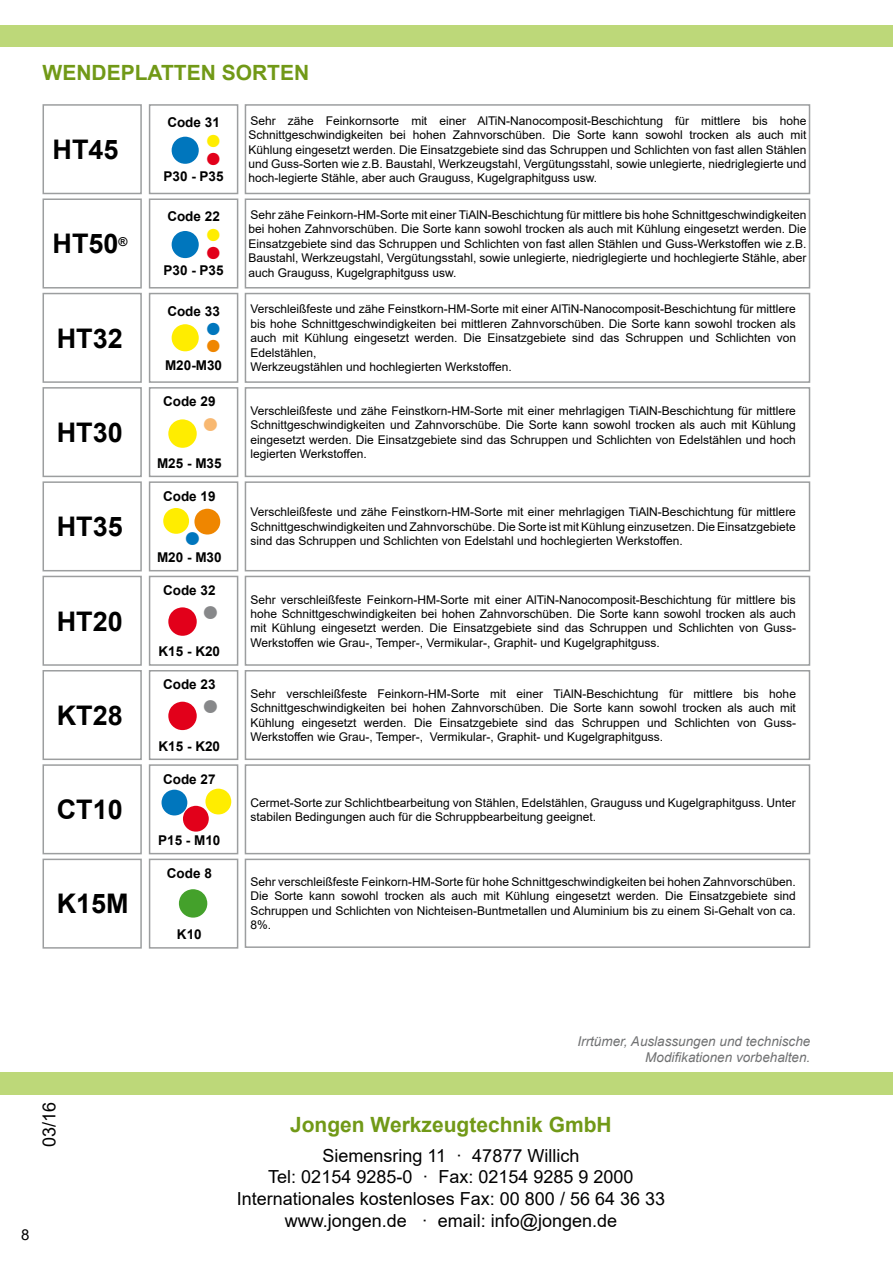
<style>
.page{position:relative;width:893px;height:1263px;background:#fff}
.page>*{position:absolute;margin:0;border:0;box-sizing:border-box;transform-origin:0 0}
.t1{font:66px "Arial";color:#e2001a}
.t2{font:66px "Arial";color:#ffed00}
.t3{font:63px "Arial";color:#0076bd}
.t4{font:63px "Arial";color:#ffed00}
.t5{font:60px "Arial";color:#ffed00}
.t6{font:60px "Arial";color:#0076bd}
.t7{font:28.5px "Arial";color:#e2001a}
.t8{font:28.5px "Arial";color:#ef8600}
.t9{font:700 27px "Arial";color:#000}
.t10{font:700 21px "Arial";color:#719917}
.t11{font:18px/21.6px "Arial";color:#000;text-align:center}
.t12{font:15px "Arial";color:#000}
.t13{font:700 13.5px "Arial";color:#000}
.t14{font:italic 13.5px/16.2px "Arial";color:#707172;text-align:right}
.t15{font:12px/14.4px "Arial";color:#000;text-align:justify}
.s1{color:#ef8600}
.s2{color:#e2001a}
.s3{color:#ffed00}
</style>
<div class="page">
<div style="left:0;top:26px;width:893px;height:21px;background:#bdd879"></div>
<div style="left:43px;top:104px;width:99px;height:90px;border:2px solid #9c9e9f"></div>
<div style="left:43px;top:198px;width:99px;height:91px;border:2px solid #9c9e9f"></div>
<div style="left:149px;top:104px;width:89px;height:90px;border:2px solid #9c9e9f"></div>
<div style="left:43px;top:387px;width:99px;height:90px;border:2px solid #9c9e9f"></div>
<div style="left:149px;top:387px;width:89px;height:90px;border:2px solid #9c9e9f"></div>
<div style="left:43px;top:293px;width:99px;height:90px;border:2px solid #9c9e9f"></div>
<div style="left:43px;top:481px;width:99px;height:90px;border:2px solid #9c9e9f"></div>
<div style="left:149px;top:481px;width:89px;height:90px;border:2px solid #9c9e9f"></div>
<div style="left:43px;top:764px;width:99px;height:90px;border:2px solid #9c9e9f"></div>
<div style="left:149px;top:764px;width:89px;height:90px;border:2px solid #9c9e9f"></div>
<div style="left:43px;top:670px;width:99px;height:90px;border:2px solid #9c9e9f"></div>
<div style="left:149px;top:670px;width:89px;height:90px;border:2px solid #9c9e9f"></div>
<div style="left:43px;top:576px;width:99px;height:90px;border:2px solid #9c9e9f"></div>
<div style="left:149px;top:576px;width:89px;height:90px;border:2px solid #9c9e9f"></div>
<div style="left:43px;top:859px;width:99px;height:90px;border:2px solid #9c9e9f"></div>
<div style="left:149px;top:859px;width:89px;height:90px;border:2px solid #9c9e9f"></div>
<div style="left:149px;top:198px;width:89px;height:91px;border:2px solid #9c9e9f"></div>
<div style="left:149px;top:293px;width:89px;height:90px;border:2px solid #9c9e9f"></div>
<div style="left:0;top:1072px;width:893px;height:23px;background:#bdd879"></div>
<div style="left:245px;top:198px;width:565px;height:91px;border:2px solid #9c9e9f"></div>
<div style="left:245px;top:104px;width:565px;height:90px;border:2px solid #9c9e9f"></div>
<div style="left:245px;top:387px;width:565px;height:90px;border:2px solid #9c9e9f"></div>
<div style="left:245px;top:293px;width:565px;height:90px;border:2px solid #9c9e9f"></div>
<div style="left:245px;top:481px;width:565px;height:90px;border:2px solid #9c9e9f"></div>
<div style="left:245px;top:764px;width:565px;height:90px;border:2px solid #9c9e9f"></div>
<div style="left:245px;top:670px;width:565px;height:90px;border:2px solid #9c9e9f"></div>
<div style="left:245px;top:576px;width:565px;height:90px;border:2px solid #9c9e9f"></div>
<div style="left:245px;top:859px;width:565px;height:89px;border:2px solid #9c9e9f"></div>
<h3 class="t10" style="left:43px;top:58px;width:268px">WENDEPLATTEN SORTEN</h3>
<h3 class="t9" style="left:53px;top:131px;width:68px">HT45</h3>
<h3 class="t9" style="left:53px;top:225px;width:77px">HT50<sup>®</sup></h3>
<h3 class="t9" style="left:57px;top:319px;width:68px">HT32</h3>
<h3 class="t9" style="left:57px;top:413px;width:68px">HT30</h3>
<h3 class="t9" style="left:57px;top:508px;width:68px">HT35</h3>
<h3 class="t9" style="left:57px;top:602px;width:68px">HT20</h3>
<h3 class="t9" style="left:57px;top:696px;width:68px">KT28</h3>
<h3 class="t9" style="left:57px;top:791px;width:68px">CT10</h3>
<h3 class="t9" style="left:57px;top:885px;width:74px">K15M</h3>
<p class="t13" style="left:167px;top:113px;width:54px">Code 31</p>
<h2 class="t3" style="left:166px;top:102px;width:57px">●<sup>●</sup></h2>
<h3 class="t7" style="left:205px;top:137px;width:19px">●</h3>
<p class="t13" style="left:164px;top:167px;width:62px">P30 - P35</p>
<p class="t13" style="left:167px;top:207px;width:54px">Code 22</p>
<h2 class="t3" style="left:166px;top:197px;width:57px">●<sup>●</sup></h2>
<h3 class="t7" style="left:205px;top:232px;width:19px">●</h3>
<p class="t13" style="left:164px;top:261px;width:62px">P30 - P35</p>
<p class="t13" style="left:167px;top:301px;width:54px">Code 33</p>
<h2 class="t4" style="left:166px;top:290px;width:57px">●<sup>●</sup></h2>
<h3 class="t8" style="left:205px;top:325px;width:19px">●</h3>
<p class="t13" style="left:165px;top:355px;width:59px">M20-M30</p>
<p class="t13" style="left:163px;top:392px;width:54px">Code 29</p>
<h1 class="t2" style="left:163px;top:384px;width:59px">●<sup>●</sup></h1>
<p class="t13" style="left:157px;top:453px;width:66px">M25 - M35</p>
<p class="t13" style="left:163px;top:486px;width:54px">Code 19</p>
<h3 class="t5" style="left:158px;top:475px;width:69px">●<sub>●</sub><span class="s1">●</span></h3>
<p class="t13" style="left:157px;top:548px;width:66px">M20 - M30</p>
<p class="t13" style="left:163px;top:581px;width:54px">Code 32</p>
<h1 class="t1" style="left:163px;top:571px;width:59px">●<sup>●</sup></h1>
<p class="t13" style="left:159px;top:642px;width:63px">K15 - K20</p>
<p class="t13" style="left:163px;top:675px;width:54px">Code 23</p>
<h1 class="t1" style="left:163px;top:666px;width:59px">●<sup>●</sup></h1>
<p class="t13" style="left:159px;top:736px;width:63px">K15 - K20</p>
<p class="t13" style="left:163px;top:769px;width:54px">Code 27</p>
<h3 class="t6" style="left:156px;top:757px;width:82px">●<span class="s2">●</span><span class="s3">●</span></h3>
<p class="t13" style="left:158px;top:831px;width:64px">P15 - M10</p>
<p class="t13" style="left:167px;top:863px;width:47px">Code 8</p>
<p class="t13" style="left:173px;top:925px;width:41px"><sup>●</sup>K10</p>
<p class="t15" style="left:248px;top:113px;width:560px">Sehr zähe Feinkornsorte mit einer AlTiN-Nanocomposit-Beschichtung für mittlere bis hohe Schnittgeschwindigkeiten bei hohen Zahnvorschüben. Die Sorte kann sowohl trocken als auch mit Kühlung eingesetzt werden. Die Einsatzgebiete sind das Schruppen und Schlichten von fast allen Stählen und Guss-Sorten wie z.B. Baustahl, Werkzeugstahl, Vergütungsstahl, sowie unlegierte, niedriglegierte und hoch-legierte Stähle, aber auch Grauguss, Kugelgraphitguss usw.</p>
<p class="t15" style="left:248px;top:208px;width:560px">Sehr zähe Feinkorn-HM-Sorte mit einer TiAlN-Beschichtung für mittlere bis hohe Schnittgeschwindigkeiten bei hohen Zahnvorschüben. Die Sorte kann sowohl trocken als auch mit Kühlung eingesetzt werden. Die Einsatzgebiete sind das Schruppen und Schlichten von fast allen Stählen und Guss-Werkstoffen wie z.B.<br>Baustahl, Werkzeugstahl, Vergütungsstahl, sowie unlegierte, niedriglegierte und hochlegierte Stähle, aber auch Grauguss, Kugelgraphitguss usw.</p>
<p class="t15" style="left:250px;top:302px;width:547px;text-align:left">Verschleißfeste und zähe Feinstkorn-HM-Sorte mit einer AlTiN-Nanocomposit-Beschichtung für mittlere bis hohe Schnittgeschwindigkeiten bei mittleren Zahnvorschüben. Die Sorte kann sowohl trocken als auch mit Kühlung eingesetzt werden. Die Einsatzgebiete sind das Schruppen und Schlichten von Edelstählen,<br>Werkzeugstählen und hochlegierten Werkstoffen.</p>
<p class="t15" style="left:250px;top:403px;width:547px">Verschleißfeste und zähe Feinstkorn-HM-Sorte mit einer mehrlagigen TiAlN-Beschichtung für mittlere Schnittgeschwindigkeiten und Zahnvorschübe. Die Sorte kann sowohl trocken als auch mit Kühlung eingesetzt werden. Die Einsatzgebiete sind das Schruppen und Schlichten von Edelstählen und hoch legierten Werkstoffen.</p>
<p class="t15" style="left:250px;top:505px;width:547px">Verschleißfeste und zähe Feinstkorn-HM-Sorte mit einer mehrlagigen TiAlN-Beschichtung für mittlere Schnittgeschwindigkeiten und Zahnvorschübe. Die Sorte ist mit Kühlung einzusetzen. Die Einsatzgebiete sind das Schruppen und Schlichten von Edelstahl und hochlegierten Werkstoffen.</p>
<p class="t15" style="left:250px;top:592px;width:547px">Sehr verschleißfeste Feinkorn-HM-Sorte mit einer AlTiN-Nanocomposit-Beschichtung für mittlere bis hohe Schnittgeschwindigkeiten bei hohen Zahnvorschüben. Die Sorte kann sowohl trocken als auch mit Kühlung eingesetzt werden. Die Einsatzgebiete sind das Schruppen und Schlichten von Guss-Werkstoffen wie Grau-, Temper-, Vermikular-, Graphit- und Kugelgraphitguss.</p>
<p class="t15" style="left:250px;top:686px;width:547px">Sehr verschleißfeste Feinkorn-HM-Sorte mit einer TiAlN-Beschichtung für mittlere bis hohe Schnittgeschwindigkeiten bei hohen Zahnvorschüben. Die Sorte kann sowohl trocken als auch mit Kühlung eingesetzt werden. Die Einsatzgebiete sind das Schruppen und Schlichten von Guss-Werkstoffen wie Grau-, Temper-, Vermikular-, Graphit- und Kugelgraphitguss.</p>
<p class="t15" style="left:250px;top:795px;width:547px">Cermet-Sorte zur Schlichtbearbeitung von Stählen, Edelstählen, Grauguss und Kugelgraphitguss. Unter stabilen Bedingungen auch für die Schruppbearbeitung geeignet.</p>
<p class="t15" style="left:250px;top:874px;width:547px">Sehr verschleißfeste Feinkorn-HM-Sorte für hohe Schnittgeschwindigkeiten bei hohen Zahnvorschüben.<br>Die Sorte kann sowohl trocken als auch mit Kühlung eingesetzt werden. Die Einsatzgebiete sind Schruppen und Schlichten von Nichteisen-Buntmetallen und Aluminium bis zu einem Si-Gehalt von ca.<br>8%.</p>
<h3 class="t11" style="left:38px;top:1147px;width:47px;rotate:-90deg">03/16</h3>
<p class="t12" style="left:21px;top:1224px;width:10px">8</p>
<p class="t14" style="left:577px;top:1033px;width:234px">Irrtümer, Auslassungen und technische<br>Modifikationen vorbehalten.</p>
<h3 class="t10" style="left:290px;top:1109px;width:323px">Jongen Werkzeugtechnik GmbH</h3>
<h3 class="t11" style="left:237px;top:1144px;width:430px">Siemensring 11 · 47877 Willich<br>Tel: 02154 9285-0 · Fax: 02154 9285 9 2000<br>Internationales kostenloses Fax: 00 800 / 56 64 36 33 www.jongen.de · email: info@jongen.de</h3>
</div>
